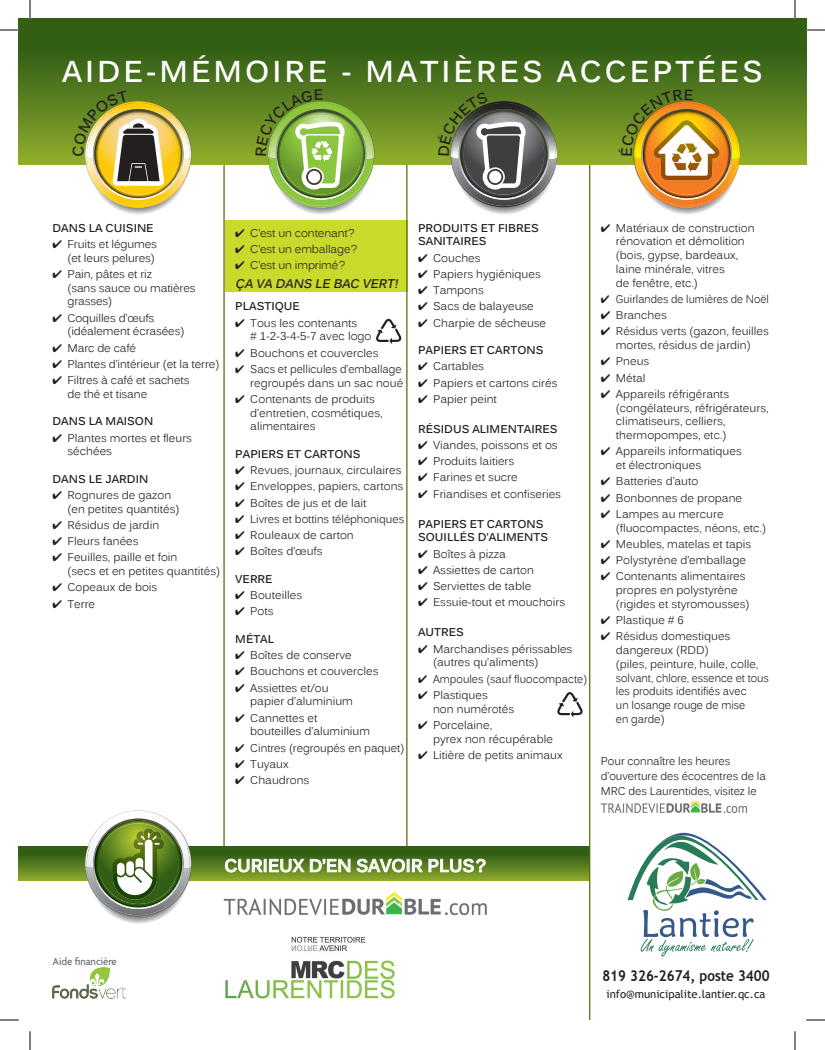
<style>
.page{position:relative;width:825px;height:1050px;background:#fff}
.page>*{position:absolute;margin:0;border:0;box-sizing:border-box;transform-origin:0 0}
.t1{font:700 30px "Kalinga";letter-spacing:.1em;color:#fff}
.t2{font:700 17.5px "Kalinga";color:#fff}
.t3{font:700 15px "Trebuchet MS";color:#231f20;scale:.9 1}
.t4{font:italic 700 12.5px "Kalinga";color:#231f20}
.t5{font:11.25px/13.8px "Kalinga";color:#231f20}
.t6{font:700 11.25px/13.8px "Kalinga";color:#231f20}
.t7{font:11.25px/15px "Kalinga";color:#231f20;scale:.96 1}
.t8{font:11.25px/13.8px "Kalinga";color:#231f20;text-align:right;scale:.94 1}
.t9{font:11.25px "Trebuchet MS";color:#231f20}
.t10{font:11.25px "Kalinga";color:#231f20;scale:.91 1}
.t11{font:500 11.25px "Agenda";color:#6a6c70;scale:.95 1}
</style>
<div class="page">
<div style="left:19px;top:847px;width:534px;height:34px;background:linear-gradient(to bottom,#215012,#87a52b)"></div>
<svg style="left:19px;top:19px;width:787px;height:145px;background:#3c6717"></svg>
<svg style="left:376px;top:319px;width:26px;height:25px"></svg>
<svg style="left:557px;top:692px;width:26px;height:25px"></svg>
<div style="left:225px;top:220px;width:183px;height:72px;background:#c9da2b"></div>
<hr style="left:223px;top:164px;width:2px;height:694px;background:#5a6806">
<hr style="left:406px;top:164px;width:2px;height:696px;background:#5a6806">
<img style="left:225px;top:936px;width:170px;height:63px">
<div style="left:30px;top:847px;width:560px;height:34px;background:linear-gradient(to bottom,#225013,#87a52b)"></div>
<svg style="left:225px;top:858px;width:261px;height:15px;background:#8ea768"></svg>
<hr style="left:589px;top:139px;width:1px;height:881px;background:#5a6806">
<div style="left:30px;top:30px;width:765px;height:134px;background:linear-gradient(to bottom,#265414,#8dab2c)"></div>
<img style="left:223px;top:893px;width:264px;height:23px">
<img style="left:600px;top:801px;width:147px;height:13px">
<svg style="left:628px;top:833px;width:139px;height:124px"></svg>
<svg style="left:85px;top:810px;width:105px;height:114px"></svg>
<img style="left:52px;top:968px;width:73px;height:30px">
<svg style="left:0;top:29px;width:19px;height:2px"></svg>
<svg style="left:806px;top:29px;width:19px;height:2px"></svg>
<svg style="left:0;top:1019px;width:19px;height:2px"></svg>
<svg style="left:806px;top:1019px;width:19px;height:2px"></svg>
<svg style="left:29px;top:0;width:2px;height:19px"></svg>
<svg style="left:29px;top:1031px;width:2px;height:19px"></svg>
<svg style="left:794px;top:0;width:2px;height:19px"></svg>
<svg style="left:794px;top:1031px;width:2px;height:19px"></svg>
<img style="left:72px;top:90px;width:120px;height:124px">
<svg style="left:255px;top:89px;width:119px;height:125px"></svg>
<svg style="left:437px;top:92px;width:120px;height:122px"></svg>
<img style="left:618px;top:89px;width:122px;height:125px">
<p class="t1" style="left:62px;top:52px;width:702px">AIDE-MÉMOIRE - MATIÈRES ACCEPTÉES</p>
<p class="t6" style="left:52px;top:222px;width:103px">DANS LA CUISINE</p>
<p class="t5" style="left:52px;top:237px;width:106px;text-align:right">✔ Fruits et légumes (et leurs pelures)</p>
<p class="t5" style="left:67px;top:267px;width:130px;text-indent:-15px">✔ Pain, pâtes et riz<br>(sans sauce ou matières grasses)</p>
<p class="t5" style="left:67px;top:311px;width:118px;text-indent:-15px">✔ Coquilles d’œufs (idéalement écrasées)</p>
<p class="t5" style="left:52px;top:341px;width:85px">✔ Marc de café</p>
<p class="t5" style="left:52px;top:357px;width:168px">✔ Plantes d’intérieur (et la terre)</p>
<p class="t5" style="left:67px;top:373px;width:124px;text-indent:-15px">✔ Filtres à café et sachets de thé et tisane</p>
<p class="t6" style="left:52px;top:415px;width:102px">DANS LA MAISON</p>
<p class="t5" style="left:67px;top:431px;width:126px;text-indent:-15px">✔ Plantes mortes et fleurs séchées</p>
<p class="t6" style="left:52px;top:473px;width:97px">DANS LE JARDIN</p>
<p class="t5" style="left:67px;top:488px;width:114px;text-indent:-15px">✔ Rognures de gazon (en petites quantités)</p>
<p class="t5" style="left:52px;top:518px;width:108px">✔ Résidus de jardin</p>
<p class="t5" style="left:52px;top:535px;width:88px">✔ Fleurs fanées</p>
<p class="t5" style="left:67px;top:551px;width:154px;text-indent:-15px">✔ Feuilles, paille et foin<br>(secs et en petites quantités)</p>
<p class="t5" style="left:52px;top:581px;width:106px">✔ Copeaux de bois</p>
<p class="t5" style="left:52px;top:597px;width:44px">✔ Terre</p>
<p class="t5" style="left:235px;top:226px;width:121px">✔ C’est un contenant?</p>
<p class="t5" style="left:235px;top:242px;width:124px">✔ C’est un emballage?</p>
<p class="t5" style="left:235px;top:258px;width:111px">✔ C’est un imprimé?</p>
<p class="t4" style="left:235px;top:275px;width:167px">ÇA VA DANS LE BAC VERT!</p>
<p class="t6" style="left:235px;top:300px;width:66px">PLASTIQUE</p>
<p class="t5" style="left:250px;top:316px;width:123px;text-indent:-15px">✔ Tous les contenants<br># 1-2-3-4-5-7 avec logo</p>
<p class="t5" style="left:235px;top:346px;width:145px">✔ Bouchons et couvercles</p>
<p class="t8" style="left:235px;top:362px;width:180px">✔ Sacs et pellicules d’emballage regroupés dans un sac noué</p>
<p class="t5" style="left:250px;top:392px;width:134px;text-indent:-15px">✔ Contenants de produits d’entretien, cosmétiques, alimentaires</p>
<p class="t6" style="left:235px;top:448px;width:127px">PAPIERS ET CARTONS</p>
<p class="t5" style="left:235px;top:464px;width:168px">✔ Revues, journaux, circulaires</p>
<p class="t5" style="left:235px;top:480px;width:170px">✔ Enveloppes, papiers, cartons</p>
<p class="t5" style="left:235px;top:496px;width:133px">✔ Boîtes de jus et de lait</p>
<p class="t7" style="left:235px;top:512px;width:177px">✔ Livres et bottins téléphoniques</p>
<p class="t5" style="left:235px;top:529px;width:120px">✔ Rouleaux de carton</p>
<p class="t5" style="left:235px;top:545px;width:89px">✔ Boîtes d’œufs</p>
<p class="t6" style="left:235px;top:573px;width:39px">VERRE</p>
<p class="t5" style="left:235px;top:589px;width:68px">✔ Bouteilles</p>
<p class="t5" style="left:235px;top:605px;width:40px">✔ Pots</p>
<p class="t6" style="left:235px;top:633px;width:40px">MÉTAL</p>
<p class="t5" style="left:235px;top:649px;width:118px">✔ Boîtes de conserve</p>
<p class="t5" style="left:235px;top:665px;width:145px">✔ Bouchons et couvercles</p>
<p class="t5" style="left:250px;top:681px;width:104px;text-indent:-15px">✔ Assiettes et/ou papier d’aluminium</p>
<p class="t5" style="left:250px;top:711px;width:121px;text-indent:-15px">✔ Cannettes et bouteilles d’aluminium</p>
<p class="t5" style="left:235px;top:741px;width:170px">✔ Cintres (regroupés en paquet)</p>
<p class="t5" style="left:235px;top:757px;width:55px">✔ Tuyaux</p>
<p class="t5" style="left:235px;top:774px;width:76px">✔ Chaudrons</p>
<p class="t6" style="left:418px;top:222px;width:122px">PRODUITS ET FIBRES<br>SANITAIRES</p>
<p class="t5" style="left:418px;top:251px;width:64px">✔ Couches</p>
<p class="t5" style="left:418px;top:267px;width:124px">✔ Papiers hygiéniques</p>
<p class="t5" style="left:418px;top:283px;width:67px">✔ Tampons</p>
<p class="t5" style="left:418px;top:300px;width:117px">✔ Sacs de balayeuse</p>
<p class="t5" style="left:418px;top:316px;width:130px">✔ Charpie de sécheuse</p>
<p class="t6" style="left:418px;top:344px;width:127px">PAPIERS ET CARTONS</p>
<p class="t5" style="left:418px;top:360px;width:67px">✔ Cartables</p>
<p class="t5" style="left:418px;top:376px;width:141px">✔ Papiers et cartons cirés</p>
<p class="t5" style="left:418px;top:392px;width:80px">✔ Papier peint</p>
<p class="t6" style="left:418px;top:423px;width:141px">RÉSIDUS ALIMENTAIRES</p>
<p class="t5" style="left:418px;top:438px;width:141px">✔ Viandes, poissons et os</p>
<p class="t5" style="left:418px;top:455px;width:98px">✔ Produits laitiers</p>
<p class="t5" style="left:418px;top:471px;width:101px">✔ Farines et sucre</p>
<p class="t5" style="left:418px;top:487px;width:144px">✔ Friandises et confiseries</p>
<p class="t6" style="left:418px;top:518px;width:132px">PAPIERS ET CARTONS<br>SOUILLÉS D’ALIMENTS</p>
<p class="t5" style="left:418px;top:547px;width:89px">✔ Boîtes à pizza</p>
<p class="t5" style="left:418px;top:563px;width:117px">✔ Assiettes de carton</p>
<p class="t5" style="left:418px;top:580px;width:115px">✔ Serviettes de table</p>
<p class="t5" style="left:418px;top:596px;width:149px">✔ Essuie-tout et mouchoirs</p>
<p class="t6" style="left:418px;top:627px;width:47px">AUTRES</p>
<p class="t5" style="left:433px;top:642px;width:141px;text-indent:-15px">✔ Marchandises périssables (autres qu’aliments)</p>
<p class="t8" style="left:418px;top:672px;width:181px">✔ Ampoules (sauf fluocompacte)</p>
<p class="t5" style="left:433px;top:689px;width:83px;text-indent:-15px">✔ Plastiques<br>non numérotés</p>
<p class="t5" style="left:433px;top:718px;width:121px;text-indent:-15px">✔ Porcelaine,<br>pyrex non récupérable</p>
<p class="t5" style="left:418px;top:748px;width:146px">✔ Litière de petits animaux</p>
<p class="t5" style="left:616px;top:221px;width:140px;text-indent:-15px">✔ Matériaux de construction rénovation et démolition (bois, gypse, bardeaux, laine minérale, vitres<br>de fenêtre, etc.)</p>
<p class="t10" style="left:601px;top:292px;width:186px">✔ Guirlandes de lumières de Noël</p>
<p class="t5" style="left:601px;top:309px;width:67px">✔ Branches</p>
<p class="t5" style="left:601px;top:325px;width:170px;text-align:center">✔ Résidus verts (gazon, feuilles mortes, résidus de jardin)</p>
<p class="t5" style="left:601px;top:355px;width:50px">✔ Pneus</p>
<p class="t5" style="left:601px;top:371px;width:46px">✔ Métal</p>
<p class="t5" style="left:616px;top:387px;width:154px;text-indent:-15px">✔ Appareils réfrigérants (congélateurs, réfrigérateurs, climatiseurs, celliers, thermopompes, etc.)</p>
<p class="t5" style="left:616px;top:445px;width:127px;text-indent:-15px">✔ Appareils informatiques et électroniques</p>
<p class="t5" style="left:601px;top:475px;width:99px">✔ Batteries d’auto</p>
<p class="t5" style="left:601px;top:491px;width:143px">✔ Bonbonnes de propane</p>
<p class="t5" style="left:616px;top:507px;width:152px;text-indent:-15px">✔ Lampes au mercure (fluocompactes, néons, etc.)</p>
<p class="t5" style="left:601px;top:537px;width:152px">✔ Meubles, matelas et tapis</p>
<p class="t5" style="left:601px;top:553px;width:147px">✔ Polystyrène d’emballage</p>
<p class="t5" style="left:616px;top:570px;width:135px;text-indent:-15px">✔ Contenants alimentaires propres en polystyrène (rigides et styromousses)</p>
<p class="t5" style="left:601px;top:613px;width:84px">✔ Plastique # 6</p>
<p class="t5" style="left:616px;top:630px;width:155px;text-indent:-15px">✔ Résidus domestiques dangereux (RDD)<br>(piles, peinture, huile, colle, solvant, chlore, essence et tous les produits identifiés avec<br>un losange rouge de mise<br>en garde)</p>
<p class="t7" style="left:601px;top:754px;width:173px">Pour connaître les heures d’ouverture des écocentres de la<br>MRC des Laurentides, visitez le</p>
<p class="t2" style="left:224px;top:854px;width:263px">CURIEUX D’EN SAVOIR PLUS?</p>
<p class="t11" style="left:52px;top:954px;width:69px">Aide financière</p>
<p class="t3" style="left:602px;top:967px;width:187px">819 326-2674, poste 3400</p>
<p class="t9" style="left:607px;top:987px;width:160px">info@municipalite.lantier.qc.ca</p>
</div>
